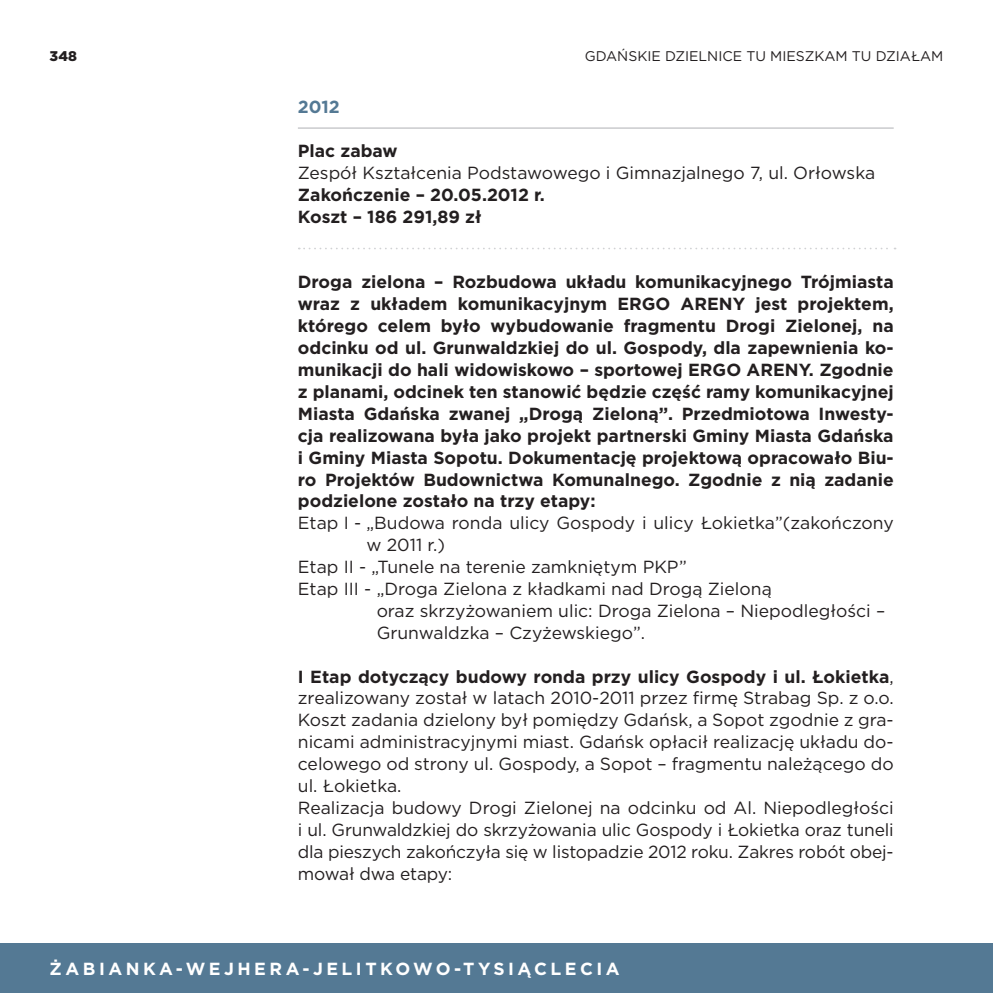
<style>
.page{position:relative;width:993px;height:993px;background:#fff}
.page>*{position:absolute;margin:0;border:0;box-sizing:border-box;transform-origin:0 0}
.t1{font:17.5px/21.9px "Gotham";color:#231f20}
.t2{font:700 17.5px/21.9px "Gotham";color:#231f20}
.t3{font:700 17.5px "Gotham";letter-spacing:.2em;color:#fff}
.t4{font:700 17.5px "Gotham";color:#547994}
.t5{font:14px "Gotham";color:#231f20}
.t6{font:900 14px "Gotham";color:#231f20}
.s1{font-weight:700}
</style>
<div class="page">
<div style="left:0;top:943px;width:992px;height:49px;background:#547994"></div>
<hr style="left:298px;top:127px;width:595px;height:2px;background:#d1d2d4">
<svg style="left:299px;top:247px;width:596px;height:2px"></svg>
<p class="t6" style="left:50px;top:46px;width:29px">348</p>
<p class="t5" style="left:584px;top:47px;width:360px">GDAŃSKIE DZIELNICE TU MIESZKAM TU DZIAŁAM</p>
<p class="t4" style="left:298px;top:95px;width:43px">2012</p>
<p class="t2" style="left:298px;top:140px;width:101px">Plac zabaw</p>
<p class="t1" style="left:298px;top:161px;width:578px">Zespół Kształcenia Podstawowego i Gimnazjalnego 7, ul. Orłowska</p>
<p class="t2" style="left:298px;top:183px;width:248px">Zakończenie – 20.05.2012 r.<br>Koszt – 186 291,89 zł</p>
<p class="t2" style="left:298px;top:271px;width:597px;text-align:justify">Droga zielona – Rozbudowa układu komunikacyjnego Trójmiasta wraz z układem komunikacyjnym ERGO ARENY jest projektem, którego celem było wybudowanie fragmentu Drogi Zielonej, na odcinku od ul. Grunwaldzkiej do ul. Gospody, dla zapewnienia ko&shy;munikacji do hali widowiskowo – sportowej ERGO ARENY. Zgodnie z planami, odcinek ten stanowić będzie część ramy komunikacyjnej Miasta Gdańska zwanej „Drogą Zieloną”. Przedmiotowa Inwesty&shy;cja realizowana była jako projekt partnerski Gminy Miasta Gdańska i Gminy Miasta Sopotu. Dokumentację projektową opracowało Biu&shy;ro Projektów Budownictwa Komunalnego. Zgodnie z nią zadanie podzielone zostało na trzy etapy:</p>
<p class="t1" style="left:298px;top:511px;width:597px">Etap I - „Budowa ronda ulicy Gospody i ulicy Łokietka”(zakończony</p>
<p class="t1" style="left:366px;top:533px;width:80px">w 2011 r.)</p>
<p class="t1" style="left:298px;top:555px;width:390px">Etap II - „Tunele na terenie zamkniętym PKP”</p>
<p class="t1" style="left:298px;top:577px;width:475px">Etap III - „Droga Zielona z kładkami nad Drogą Zieloną</p>
<p class="t1" style="left:376px;top:599px;width:510px">oraz skrzyżowaniem ulic: Droga Zielona – Niepodległości –</p>
<p class="t1" style="left:376px;top:621px;width:270px">Grunwaldzka – Czyżewskiego”.</p>
<p class="t1" style="left:298px;top:664px;width:597px"><span class="s1">I Etap dotyczący budowy ronda przy ulicy Gospody i ul. Łokietka</span>, zrealizowany został w latach 2010-2011 przez firmę Strabag Sp. z o.o.<br>Koszt zadania dzielony był pomiędzy Gdańsk, a Sopot zgodnie z gra&shy;nicami administracyjnymi miast. Gdańsk opłacił realizację układu do&shy;celowego od strony ul. Gospody, a Sopot – fragmentu należącego do ul. Łokietka.<br>Realizacja budowy Drogi Zielonej na odcinku od Al. Niepodległości i ul. Grunwaldzkiej do skrzyżowania ulic Gospody i Łokietka oraz tuneli dla pieszych zakończyła się w listopadzie 2012 roku. Zakres robót obej&shy;mował dwa etapy:</p>
<p class="t3" style="left:50px;top:957px;width:571px">ŻABIANKA-WEJHERA-JELITKOWO-TYSIĄCLECIA</p>
</div>
